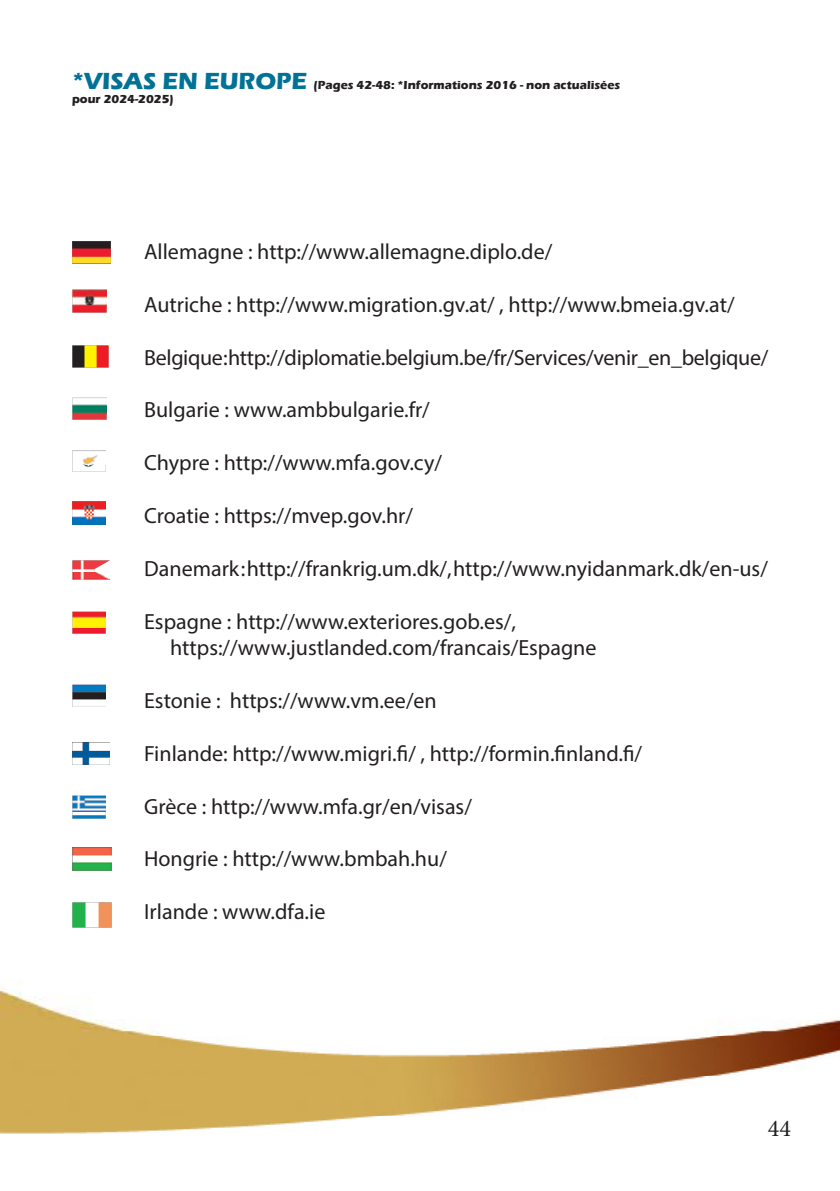
<style>
.page{position:relative;width:840px;height:1191px;background:#fff}
.page>*{position:absolute;margin:0;border:0;box-sizing:border-box;transform-origin:0 0}
.t1{font:24px "Minion Pro";color:#231f20}
.t2{font:22px "Myriad Pro";color:#231f20}
.t3{font:700 12px/14.4px "Eras ITC";color:#231f20}
.s1{font-size:24px;color:#007295}
</style>
<div class="page">
<img style="left:0;top:902px;width:839px;height:232px">
<img style="left:72px;top:241px;width:38px;height:23px">
<img style="left:72px;top:345px;width:37px;height:23px">
<img style="left:72px;top:502px;width:34px;height:23px">
<img style="left:72px;top:742px;width:37px;height:23px">
<img style="left:72px;top:848px;width:39px;height:22px">
<img style="left:72px;top:902px;width:39px;height:25px">
<img style="left:72px;top:289px;width:34px;height:23px">
<img style="left:72px;top:397px;width:34px;height:23px">
<img style="left:72px;top:451px;width:34px;height:20px">
<img style="left:72px;top:560px;width:37px;height:20px">
<img style="left:72px;top:611px;width:34px;height:23px">
<img style="left:72px;top:685px;width:34px;height:21px">
<img style="left:72px;top:795px;width:34px;height:23px">
<p class="t3" style="left:72px;top:78px;width:549px"><span class="s1">*VISAS EN EUROPE</span> (Pages 42-48: *Informations 2016 - non actualisées pour 2024-2025)</p>
<p class="t2" style="left:144px;top:238px;width:409px">Allemagne : http://www.allemagne.diplo.de/</p>
<p class="t2" style="left:144px;top:291px;width:591px">Autriche : http://www.migration.gv.at/ , http://www.bmeia.gv.at/</p>
<p class="t2" style="left:144px;top:344px;width:625px">Belgique : http://diplomatie.belgium.be/fr/Services/venir_en_belgique/</p>
<p class="t2" style="left:144px;top:396px;width:287px">Bulgarie : www.ambbulgarie.fr/</p>
<p class="t2" style="left:144px;top:449px;width:299px">Chypre : http://www.mfa.gov.cy/</p>
<p class="t2" style="left:144px;top:502px;width:270px">Croatie : https://mvep.gov.hr/</p>
<p class="t2" style="left:144px;top:555px;width:625px">Danemark : http://frankrig.um.dk/, http://www.nyidanmark.dk/en-us/</p>
<p class="t2" style="left:144px;top:608px;width:373px">Espagne : http://www.exteriores.gob.es/,</p>
<p class="t2" style="left:170px;top:634px;width:427px">https://www.justlanded.com/francais/Espagne</p>
<p class="t2" style="left:144px;top:687px;width:294px">Estonie : https://www.vm.ee/en</p>
<p class="t2" style="left:144px;top:740px;width:499px">Finlande: http://www.migri.fi/ , http://formin.finland.fi/</p>
<p class="t2" style="left:144px;top:792px;width:329px">Grèce : http://www.mfa.gr/en/visas/</p>
<p class="t2" style="left:144px;top:845px;width:304px">Hongrie : http://www.bmbah.hu/</p>
<p class="t2" style="left:144px;top:898px;width:183px">Irlande : www.dfa.ie</p>
<p class="t1" style="left:767px;top:1112px;width:25px">44</p>
</div>
